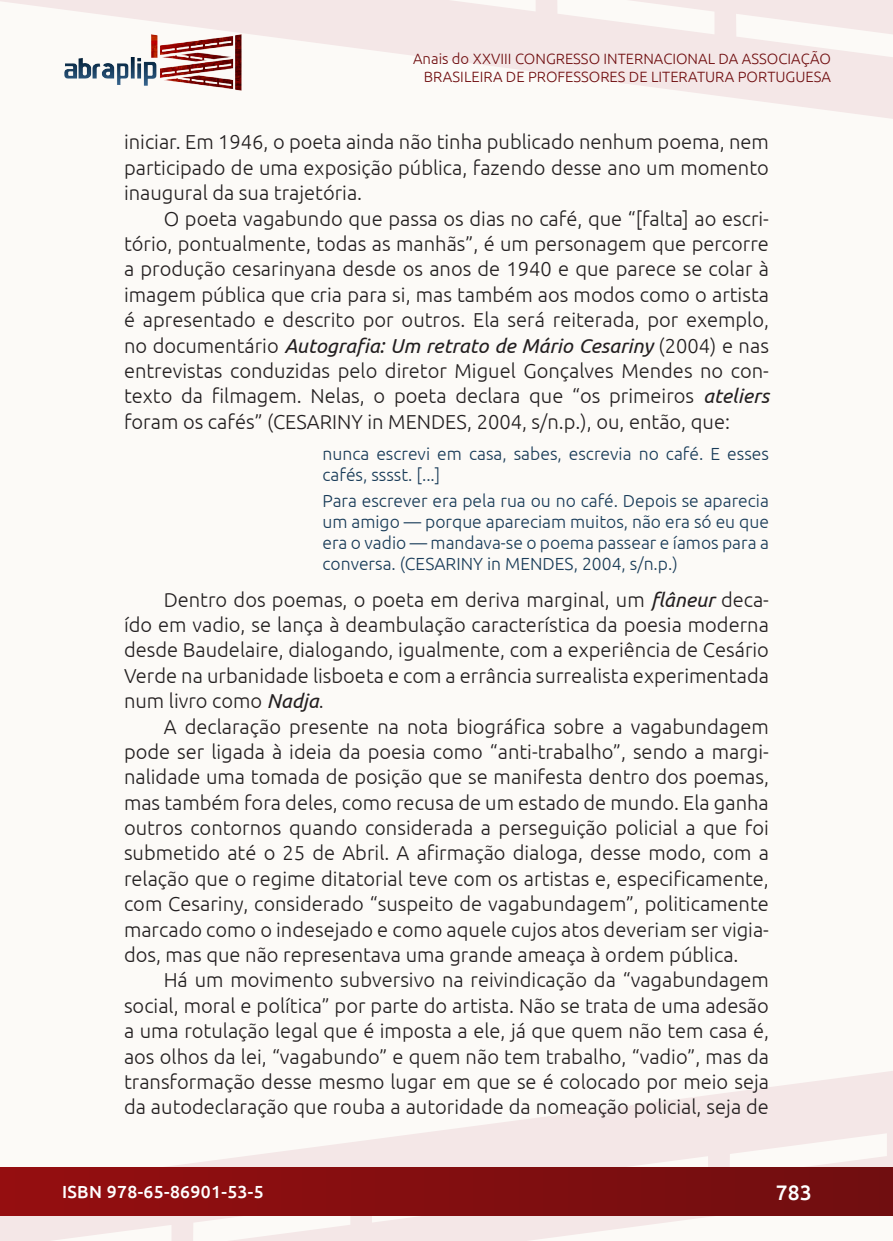
<style>
.page{position:relative;width:893px;height:1241px;background:#fff}
.page>*{position:absolute;margin:0;border:0;box-sizing:border-box;transform-origin:0 0}
.t1{font:500 21px "Ubuntu";color:#fff}
._7_CORPO{font:300 20.12px/25.4px "Ubuntu";color:#231f20;text-align:justify}
._9_2_CITAÇÃO_MEIO{font:300 17.5px/21px "Ubuntu";color:#183b58;text-align:justify}
._9_1_CITAÇÃO_INIC{font:300 17.5px/21px "Ubuntu";color:#183b58}
.t2{font:500 17.5px "Ubuntu";letter-spacing:.02em;color:#fff}
.t3{font:300 14.88px/17.8px "Ubuntu";color:#700e10;text-align:right}
.s1{font-weight:400;font-style:italic}
</style>
<div class="page">
<div style="left:0;top:0;width:893px;height:1240px;background:#fcfaf7"></div>
<svg style="left:0;top:1071px;width:893px;height:169px"></svg>
<svg style="left:0;top:0;width:893px;height:119px"></svg>
<div style="left:1px;top:1167px;width:891px;height:47px;background:linear-gradient(to right,#950e10,#700e10)"></div>
<img style="left:62px;top:31px;width:182px;height:62px">
<p class="t3" style="left:413px;top:49px;width:419px">Anais do XXVIII CONGRESSO INTERNACIONAL DA ASSOCIAÇÃO<br>BRASILEIRA DE PROFESSORES DE LITERATURA PORTUGUESA</p>
<p class="_7_CORPO" style="left:124px;top:129px;width:646px">iniciar. Em 1946, o poeta ainda não tinha publicado nenhum poema, nem participado de uma exposição pública, fazendo desse ano um momento inaugural da sua trajetória.</p>
<p class="_7_CORPO" style="left:124px;top:205px;width:646px;text-indent:40px">O poeta vagabundo que passa os dias no café, que “[falta] ao escri&shy;tório, pontualmente, todas as manhãs”, é um personagem que percorre a produção cesarinyana desde os anos de 1940 e que parece se colar à imagem pública que cria para si, mas também aos modos como o artista é apresentado e descrito por outros. Ela será reiterada, por exemplo, no documentário <span class="s1">Autografia: Um retrato de Mário Cesariny</span> (2004) e nas entrevistas conduzidas pelo diretor Miguel Gonçalves Mendes no con&shy;texto da filmagem. Nelas, o poeta declara que “os primeiros <span class="s1">ateliers </span>foram os cafés” (CESARINY in MENDES, 2004, s/n.p.), ou, então, que:</p>
<p class="_9_1_CITAÇÃO_INIC" style="left:322px;top:442px;width:448px">nunca escrevi em casa, sabes, escrevia no café. E esses cafés, sssst. [...]</p>
<p class="_9_2_CITAÇÃO_MEIO" style="left:322px;top:489px;width:448px">Para escrever era pela rua ou no café. Depois se aparecia um amigo — porque apareciam muitos, não era só eu que era o vadio — mandava-se o poema passear e íamos para a conversa. (CESARINY in MENDES, 2004, s/n.p.)</p>
<p class="_7_CORPO" style="left:124px;top:586px;width:646px;text-indent:40px">Dentro dos poemas, o poeta em deriva marginal, um <span class="s1">flâneur</span> deca&shy;ído em vadio, se lança à deambulação característica da poesia moderna desde Baudelaire, dialogando, igualmente, com a experiência de Cesário Verde na urbanidade lisboeta e com a errância surrealista experimentada num livro como <span class="s1">Nadja</span>.</p>
<p class="_7_CORPO" style="left:124px;top:713px;width:646px;text-indent:40px">A declaração presente na nota biográfica sobre a vagabundagem pode ser ligada à ideia da poesia como “anti-trabalho”, sendo a margi&shy;nalidade uma tomada de posição que se manifesta dentro dos poemas, mas também fora deles, como recusa de um estado de mundo. Ela ganha outros contornos quando considerada a perseguição policial a que foi submetido até o 25 de Abril. A afirmação dialoga, desse modo, com a relação que o regime ditatorial teve com os artistas e, especificamente, com Cesariny, considerado “suspeito de vagabundagem”, politicamente marcado como o indesejado e como aquele cujos atos deveriam ser vigia&shy;dos, mas que não representava uma grande ameaça à ordem pública.</p>
<p class="_7_CORPO" style="left:124px;top:966px;width:646px;text-indent:40px">Há um movimento subversivo na reivindicação da “vagabundagem social, moral e política” por parte do artista. Não se trata de uma adesão a uma rotulação legal que é imposta a ele, já que quem não tem casa é, aos olhos da lei, “vagabundo” e quem não tem trabalho, “vadio”, mas da transformação desse mesmo lugar em que se é colocado por meio seja da autodeclaração que rouba a autoridade da nomeação policial, seja de</p>
<p class="t2" style="left:62px;top:1180px;width:203px">ISBN 978-65-86901-53-5</p>
<p class="t1" style="left:776px;top:1178px;width:37px">783</p>
</div>
